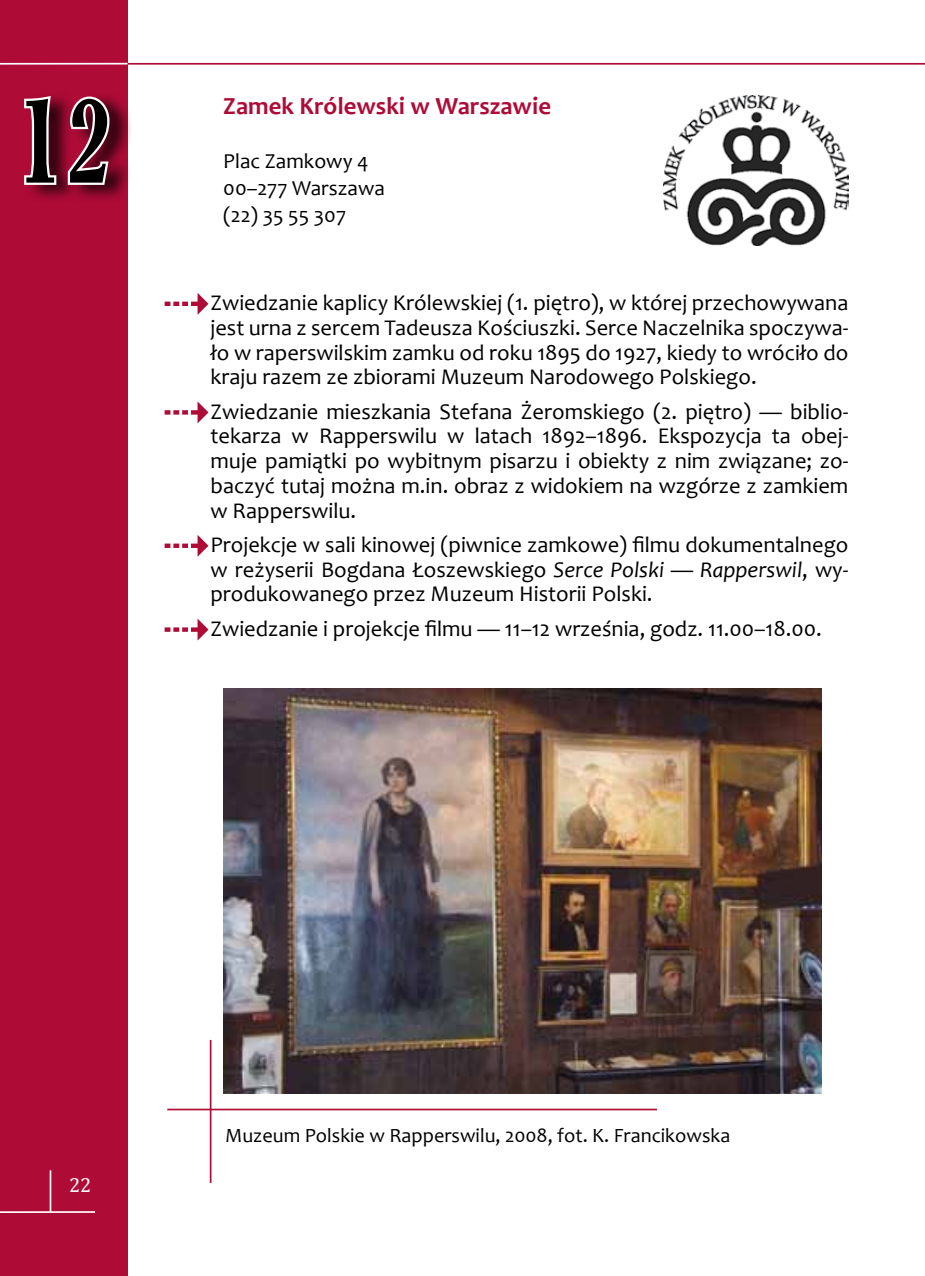
<style>
.page{position:relative;width:925px;height:1276px;background:#fff}
.page>*{position:absolute;margin:0;border:0;box-sizing:border-box;transform-origin:0 0}
.t1{font:700 135px "Antykwa Poltawskiego TTF";color:#000;scale:.67 1}
.t2{font:700 24.75px "Candara";color:#af0b37}
.t3{font:22.5px/24.8px "Candara";color:#000;text-align:justify}
.t4{font:21.38px/27px "Candara";color:#000}
.t5{font:20.25px "Candara";color:#000}
.t6{font:20.25px "Cambria";color:#fff}
.s1{color:#af0b37}
.s2{font-style:italic}
</style>
<div class="page">
<div style="left:0;top:0;width:128px;height:1276px;background:#af0b37"></div>
<hr style="left:0;top:1211px;width:95px;height:2px;background:#fff">
<hr style="left:50px;top:1170px;width:1px;height:42px;background:#fff">
<hr style="left:127px;top:63px;width:798px;height:2px;background:#af0b37">
<hr style="left:0;top:63px;width:128px;height:2px;background:#fff">
<img style="left:663px;top:96px;width:185px;height:150px">
<hr style="left:167px;top:1108px;width:490px;height:2px;background:#af0b37">
<hr style="left:210px;top:1040px;width:1px;height:143px;background:#af0b37">
<img style="left:224px;top:688px;width:597px;height:405px">
<div style="left:25px;top:90px;width:109px;height:113px;background:#000;opacity:.75"></div>
<svg style="left:24px;top:93px;width:35px;height:94px"></svg>
<svg style="left:65px;top:93px;width:47px;height:94px"></svg>
<h1 class="t1" style="left:17px;top:49px;width:143px">12</h1>
<p class="t2" style="left:223px;top:91px;width:329px">Zamek Królewski w Warszawie</p>
<p class="t4" style="left:223px;top:147px;width:163px">Plac Zamkowy 4<br>00–277 Warszawa (22) 35 55 307</p>
<p class="t3" style="left:210px;top:290px;width:639px;text-indent:-51px"><span class="s1">✔</span> Zwiedzanie kaplicy Królewskiej (1. piętro), w której przechowywana jest urna z sercem Tadeusza Kościuszki. Serce Naczelnika spoczywa&shy;ło w raperswilskim zamku od roku 1895 do 1927, kiedy to wróciło do kraju razem ze zbiorami Muzeum Narodowego Polskiego.</p>
<p class="t3" style="left:210px;top:399px;width:639px;text-indent:-51px"><span class="s1">✔</span> Zwiedzanie mieszkania Stefana Żeromskiego (2. piętro) — biblio&shy;tekarza w Rapperswilu w latach 1892–1896. Ekspozycja ta obej&shy;muje pamiątki po wybitnym pisarzu i obiekty z nim związane; zo&shy;baczyć tutaj można m.in. obraz z widokiem na wzgórze z zamkiem w Rapperswilu.</p>
<p class="t3" style="left:210px;top:532px;width:639px;text-indent:-51px"><span class="s1">✔</span> Projekcje w sali kinowej (piwnice zamkowe) filmu dokumentalnego w reżyserii Bogdana Łoszewskiego <span class="s2">Serce Polski</span> — <span class="s2">Rapperswil</span>, wy&shy;produkowanego przez Muzeum Historii Polski.</p>
<p class="t3" style="left:159px;top:616px;width:664px"><span class="s1">✔</span> Zwiedzanie i projekcje filmu — 11–12 września, godz. 11.00–18.00.</p>
<p class="t6" style="left:69px;top:1173px;width:24px">22</p>
<p class="t5" style="left:225px;top:1123px;width:507px">Muzeum Polskie w Rapperswilu, 2008, fot. K. Francikowska</p>
</div>
